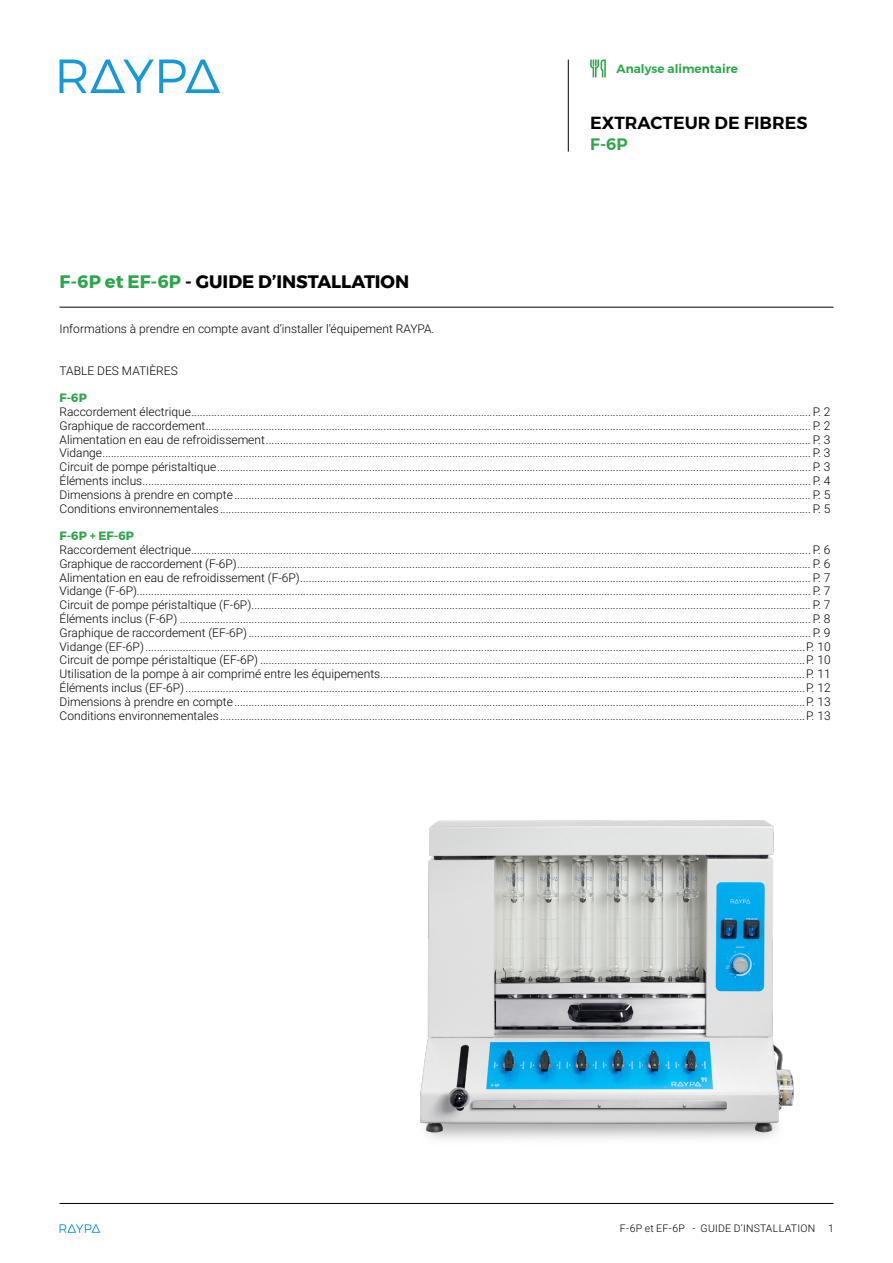
<style>
.page{position:relative;width:893px;height:1263px;background:#fff}
.page>*{position:absolute;margin:0;border:0;box-sizing:border-box;transform-origin:0 0}
.t1{font:700 18px "Montserrat";letter-spacing:-.005em;color:#000}
.t2{font:600 17.4px "Montserrat";color:#000}
.t3{font:600 16.5px "Montserrat";color:#2da64b}
.t4{font:300 12px/13.8px "Roboto";color:#000;text-align:justify}
.t5{font:600 12px "Montserrat";color:#2da64b}
.t6{font:700 12px "Montserrat";color:#2da64b}
.t7{font:300 10.5px "Roboto";letter-spacing:.02em;color:#000}
.s1{color:#2da64b}
</style>
<div class="page">
<hr style="left:568px;top:60px;width:1px;height:92px;background:#000">
<hr style="left:60px;top:307px;width:773px;height:1px;background:#000">
<svg style="left:590px;top:60px;width:16px;height:17px"></svg>
<svg style="left:60px;top:60px;width:160px;height:33px"></svg>
<svg style="left:60px;top:1224px;width:40px;height:9px"></svg>
<hr style="left:60px;top:1203px;width:773px;height:1px;background:#000">
<img style="left:420px;top:820px;width:374px;height:320px">
<p class="t5" style="left:617px;top:59px;width:123px">Analyse alimentaire</p>
<h2 class="t2" style="left:590px;top:109px;width:219px">EXTRACTEUR DE FIBRES</h2>
<h3 class="t3" style="left:590px;top:131px;width:39px">F-6P</h3>
<h1 class="t1" style="left:60px;top:267px;width:351px"><span class="s1">F-6P et EF-6P</span> - GUIDE D’INSTALLATION</h1>
<p class="t4" style="left:60px;top:322px;width:376px">Informations à prendre en compte avant d’installer l’équipement RAYPA.</p>
<p class="t4" style="left:60px;top:363px;width:120px">TABLE DES MATIÈRES</p>
<p class="t6" style="left:60px;top:388px;width:29px">F-6P</p>
<p class="t4" style="left:60px;top:404px;width:773px">Raccordement électrique........................................................................................................................................................................................................................P. 2<br>Graphique de raccordement...................................................................................................................................................................................................................P. 2<br>Alimentation en eau de refroidissement.............................................................................................................................................................................................. P. 3<br>Vidange.......................................................................................................................................................................................................................................................P. 3<br>Circuit de pompe péristaltique...............................................................................................................................................................................................................P. 3<br>Éléments inclus.........................................................................................................................................................................................................................................P. 4<br>Dimensions à prendre en compte.........................................................................................................................................................................................................P. 5<br>Conditions environnementales..............................................................................................................................................................................................................P. 5</p>
<p class="t6" style="left:60px;top:526px;width:76px">F-6P + EF-6P</p>
<p class="t4" style="left:60px;top:542px;width:773px">Raccordement électrique........................................................................................................................................................................................................................P. 6<br>Graphique de raccordement (F-6P)........................................................................................................................................................................................................ P. 6<br>Alimentation en eau de refroidissement (F-6P).................................................................................................................................................................................. P. 7<br>Vidange (F-6P)...........................................................................................................................................................................................................................................P. 7<br>Circuit de pompe péristaltique (F-6P)................................................................................................................................................................................................... P. 7<br>Éléments inclus (F-6P) ............................................................................................................................................................................................................................P. 8<br>Graphique de raccordement (EF-6P).................................................................................................................................................................................................... P. 9<br>Vidange (EF-6P)......................................................................................................................................................................................................................................P. 10<br>Circuit de pompe péristaltique (EF-6P) ..............................................................................................................................................................................................P. 10<br>Utilisation de la pompe à air comprimé entre les équipements....................................................................................................................................................P. 11<br>Éléments inclus (EF-6P)........................................................................................................................................................................................................................P. 12<br>Dimensions à prendre en compte.......................................................................................................................................................................................................P. 13<br>Conditions environnementales............................................................................................................................................................................................................P. 13</p>
<p class="t7" style="left:620px;top:1221px;width:215px">F-6P et EF-6P - GUIDE D’INSTALLATION 1</p>
</div>
